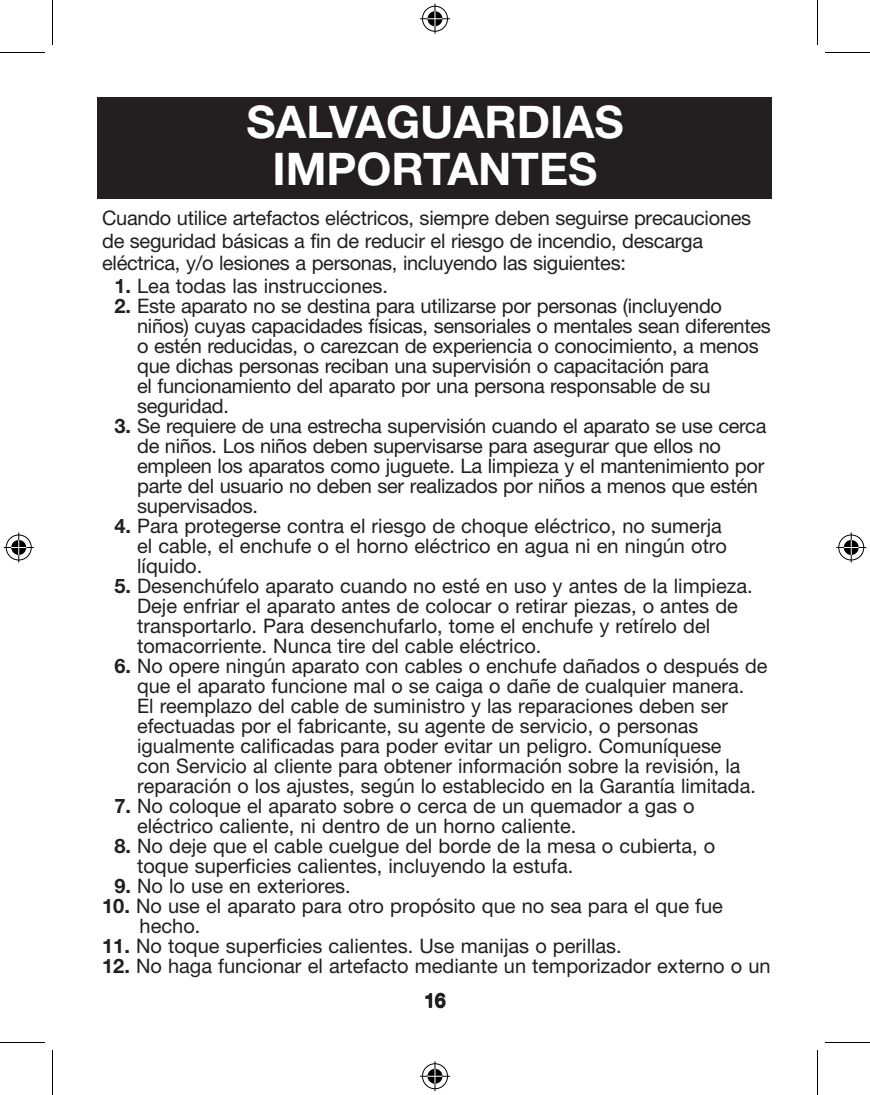
<style>
.page{position:relative;width:870px;height:1095px;background:#fff}
.page>*{position:absolute;margin:0;border:0;box-sizing:border-box;transform-origin:0 0}
.t1{font:700 45px/47.5px "Helvetica Neue LT Std";color:#fff;text-align:center}
.PS_safety_text{font:20px/20px "Helvetica Neue LT Std";color:#231f20}
._06_Safety_text{font:20px/22.5px "Helvetica Neue LT Std";letter-spacing:-.015em;color:#231f20}
.PS_safety_double_num{font:20px/20px "Helvetica Neue LT Std";color:#231f20}
.t2{font:700 20px "Helvetica Neue LT Std";color:#231f20}
.s1{font-weight:700}
</style>
<div class="page">
<div style="left:98px;top:98px;width:674px;height:101px;background:#231f20"></div>
<hr style="left:0;top:52px;width:45px;height:1px;background:#000">
<hr style="left:825px;top:52px;width:45px;height:1px;background:#000">
<hr style="left:0;top:1042px;width:45px;height:1px;background:#000">
<hr style="left:825px;top:1042px;width:45px;height:1px;background:#000">
<hr style="left:52px;top:0;width:1px;height:45px;background:#000">
<hr style="left:52px;top:1050px;width:1px;height:45px;background:#000">
<hr style="left:817px;top:0;width:1px;height:45px;background:#000">
<hr style="left:817px;top:1050px;width:1px;height:45px;background:#000">
<div style="left:421px;top:5px;width:28px;height:28px;border:3px solid #fff;border-radius:50%"></div>
<hr style="left:420px;top:17px;width:30px;height:3px;background:#fff">
<svg style="left:433px;top:4px;width:4px;height:30px"></svg>
<div style="left:426px;top:10px;width:18px;height:18px;border:3px solid #fff;border-radius:50%"></div>
<div style="left:422px;top:6px;width:26px;height:26px;border:1px solid #000;border-radius:50%"></div>
<hr style="left:420px;top:18px;width:30px;height:1px;background:#000">
<hr style="left:435px;top:4px;width:1px;height:30px;background:#000">
<svg style="left:428px;top:11px;width:14px;height:15px"></svg>
<div style="left:421px;top:1062px;width:28px;height:28px;border:3px solid #fff;border-radius:50%"></div>
<hr style="left:420px;top:1075px;width:30px;height:3px;background:#fff">
<svg style="left:433px;top:1061px;width:4px;height:30px"></svg>
<div style="left:426px;top:1067px;width:18px;height:18px;border:3px solid #fff;border-radius:50%"></div>
<div style="left:422px;top:1063px;width:26px;height:26px;border:1px solid #000;border-radius:50%"></div>
<hr style="left:420px;top:1076px;width:30px;height:1px;background:#000">
<hr style="left:435px;top:1061px;width:1px;height:30px;background:#000">
<svg style="left:428px;top:1069px;width:14px;height:15px"></svg>
<div style="left:5px;top:533px;width:28px;height:29px;border:3px solid #fff;border-radius:50%"></div>
<hr style="left:4px;top:546px;width:30px;height:3px;background:#fff">
<hr style="left:17px;top:532px;width:3px;height:30px;background:#fff">
<div style="left:10px;top:538px;width:18px;height:19px;border:3px solid #fff;border-radius:50%"></div>
<div style="left:6px;top:535px;width:26px;height:25px;border:1px solid #000;border-radius:50%"></div>
<hr style="left:4px;top:547px;width:30px;height:1px;background:#000">
<hr style="left:18px;top:532px;width:1px;height:30px;background:#000">
<svg style="left:11px;top:540px;width:15px;height:15px"></svg>
<div style="left:837px;top:533px;width:28px;height:29px;border:3px solid #fff;border-radius:50%"></div>
<hr style="left:836px;top:546px;width:30px;height:3px;background:#fff">
<hr style="left:850px;top:532px;width:3px;height:30px;background:#fff">
<div style="left:842px;top:538px;width:18px;height:19px;border:3px solid #fff;border-radius:50%"></div>
<div style="left:838px;top:535px;width:26px;height:25px;border:1px solid #000;border-radius:50%"></div>
<hr style="left:836px;top:547px;width:30px;height:1px;background:#000">
<hr style="left:851px;top:532px;width:1px;height:30px;background:#000">
<svg style="left:844px;top:540px;width:15px;height:15px"></svg>
<p class="t1" style="left:246px;top:97px;width:379px">SALVAGUARDIAS<br>IMPORTANTES</p>
<p class="_06_Safety_text" style="left:102px;top:207px;width:651px">Cuando utilice artefactos eléctricos, siempre deben seguirse precauciones de seguridad básicas a fin de reducir el riesgo de incendio, descarga eléctrica, y/o lesiones a personas, incluyendo las siguientes:</p>
<p class="PS_safety_text" style="left:114px;top:275px;width:275px"><span class="s1">1.</span> Lea todas las instrucciones.</p>
<p class="PS_safety_text" style="left:137px;top:295px;width:635px;text-indent:-23px"><span class="s1">2.</span> Este aparato no se destina para utilizarse por personas (incluyendo niños) cuyas capacidades físicas, sensoriales o mentales sean diferentes o estén reducidas, o carezcan de experiencia o conocimiento, a menos que dichas personas reciban una supervisión o capacitación para<br>el funcionamiento del aparato por una persona responsable de su seguridad.</p>
<p class="PS_safety_text" style="left:137px;top:415px;width:631px;text-indent:-23px"><span class="s1">3.</span> Se requiere de una estrecha supervisión cuando el aparato se use cerca de niños. Los niños deben supervisarse para asegurar que ellos no empleen los aparatos como juguete. La limpieza y el mantenimiento por parte del usuario no deben ser realizados por niños a menos que estén supervisados.</p>
<p class="PS_safety_text" style="left:137px;top:515px;width:591px;text-indent:-23px"><span class="s1">4.</span> Para protegerse contra el riesgo de choque eléctrico, no sumerja el cable, el enchufe o el horno eléctrico en agua ni en ningún otro líquido.</p>
<p class="PS_safety_text" style="left:137px;top:575px;width:617px;text-indent:-23px"><span class="s1">5.</span> Desenchúfelo aparato cuando no esté en uso y antes de la limpieza.<br>Deje enfriar el aparato antes de colocar o retirar piezas, o antes de transportarlo. Para desenchufarlo, tome el enchufe y retírelo del tomacorriente. Nunca tire del cable eléctrico.</p>
<p class="PS_safety_text" style="left:137px;top:655px;width:632px;text-indent:-23px"><span class="s1">6.</span> No opere ningún aparato con cables o enchufe dañados o después de que el aparato funcione mal o se caiga o dañe de cualquier manera.<br>El reemplazo del cable de suministro y las reparaciones deben ser efectuadas por el fabricante, su agente de servicio, o personas igualmente calificadas para poder evitar un peligro. Comuníquese<br>con Servicio al cliente para obtener información sobre la revisión, la reparación o los ajustes, según lo establecido en la Garantía limitada.</p>
<p class="PS_safety_text" style="left:137px;top:795px;width:559px;text-indent:-23px"><span class="s1">7.</span> No coloque el aparato sobre o cerca de un quemador a gas o eléctrico caliente, ni dentro de un horno caliente.</p>
<p class="PS_safety_text" style="left:137px;top:835px;width:580px;text-indent:-23px"><span class="s1">8.</span> No deje que el cable cuelgue del borde de la mesa o cubierta, o toque superficies calientes, incluyendo la estufa.</p>
<p class="PS_safety_text" style="left:114px;top:875px;width:238px"><span class="s1">9.</span> No lo use en exteriores.</p>
<p class="PS_safety_double_num" style="left:140px;top:895px;width:585px;text-indent:-38px"><span class="s1">10.</span> No use el aparato para otro propósito que no sea para el que fue hecho.</p>
<p class="PS_safety_double_num" style="left:102px;top:935px;width:521px"><span class="s1">11.</span> No toque superficies calientes. Use manijas o perillas.</p>
<p class="PS_safety_text" style="left:102px;top:955px;width:670px"><span class="s1">12.</span> No haga funcionar el artefacto mediante un temporizador externo o un</p>
<p class="t2" style="left:424px;top:988px;width:23px">16</p>
</div>
